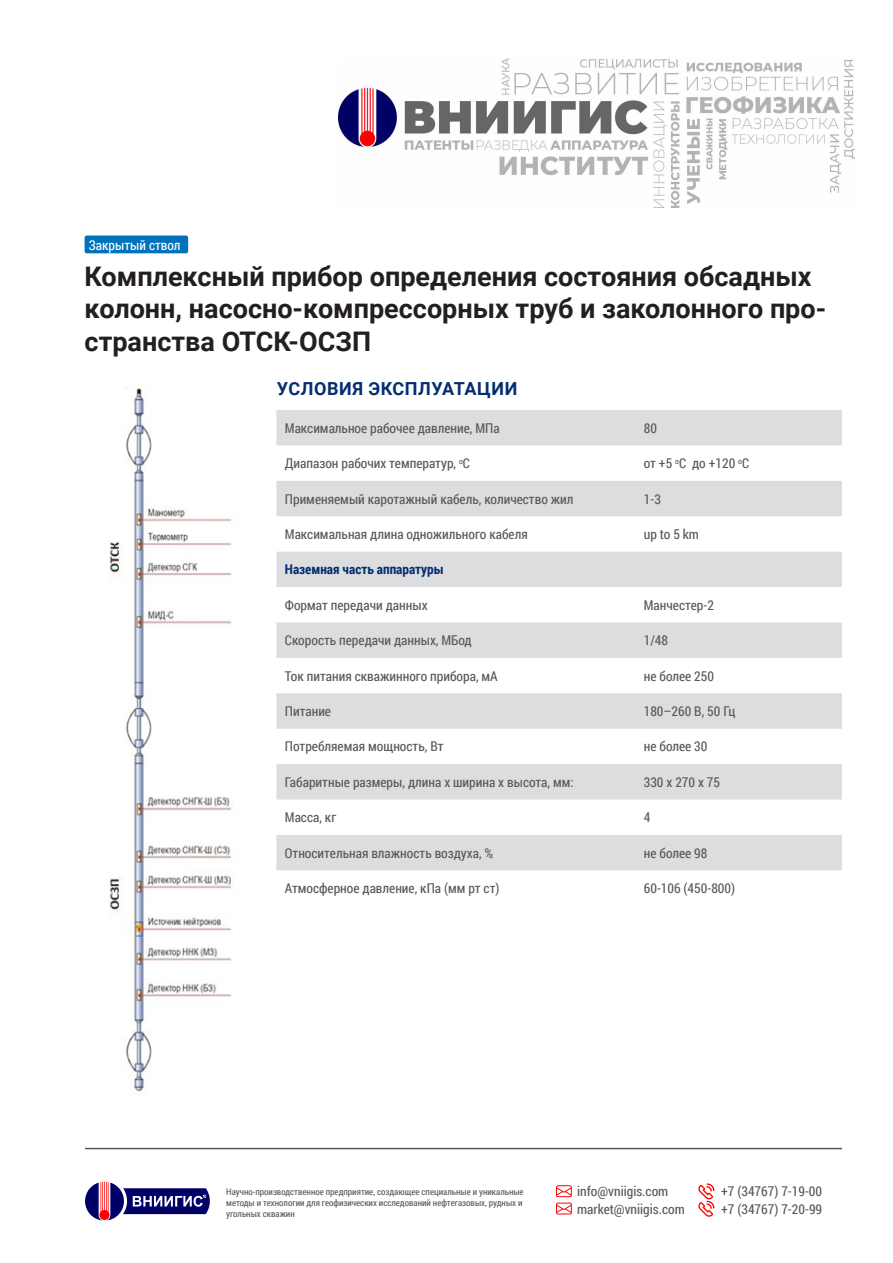
<style>
.page{position:relative;width:893px;height:1263px;background:#fff}
.page>*{position:absolute;margin:0;border:0;box-sizing:border-box;transform-origin:0 0}
.Заголовок{font:700 27px/32.4px "Roboto";color:#231f20}
.Подзаголовок_H3{font:700 18px "Roboto";letter-spacing:.035em;color:#052d6f}
.Paragraph{font:13.5px/17.4px "Roboto Condensed";color:#57585a}
.Paragraph-bold{font:700 13.5px "Roboto Condensed";color:#052d6f}
.Закрытый_ствол{font:13.5px "Roboto Condensed";color:#fff}
.t1{font:9px/10.8px "Roboto Condensed";color:#57585a}
</style>
<div class="page">
<hr style="left:85px;top:1148px;width:757px;height:1px;background:#57585a">
<svg style="left:85px;top:1182px;width:125px;height:38px"></svg>
<svg style="left:556px;top:1185px;width:16px;height:29px"></svg>
<svg style="left:698px;top:1183px;width:16px;height:34px"></svg>
<img style="left:338px;top:58px;width:517px;height:149px">
<svg style="left:276px;top:410px;width:566px;height:460px;fill:#dcdddf"></svg>
<div style="left:85px;top:236px;width:103px;height:17px;background:#0072bc;border-radius:2px"></div>
<img style="left:109px;top:387px;width:123px;height:705px">
<p class="Закрытый_ствол" style="left:89px;top:237px;width:93px">Закрытый ствол</p>
<p class="Заголовок" style="left:85px;top:259px;width:743px">Комплексный прибор определения состояния обсадных колонн, насосно-компрессорных труб и заколонного про&shy;странства ОТСК-ОСЗП</p>
<p class="Подзаголовок_H3" style="left:277px;top:376px;width:242px">УСЛОВИЯ ЭКСПЛУАТАЦИИ</p>
<p class="Paragraph" style="left:285px;top:419px;width:216px">Максимальное рабочее давление, МПа</p>
<p class="Paragraph" style="left:644px;top:419px;width:15px">80</p>
<p class="Paragraph" style="left:285px;top:455px;width:187px">Диапазон рабочих температур, <sup>о</sup>С</p>
<p class="Paragraph" style="left:644px;top:455px;width:107px">от +5 <sup>о</sup>С до +120 <sup>о</sup>С</p>
<p class="Paragraph" style="left:285px;top:490px;width:290px">Применяемый каротажный кабель, количество жил</p>
<p class="Paragraph" style="left:644px;top:490px;width:19px">1-3</p>
<p class="Paragraph" style="left:285px;top:525px;width:244px">Максимальная длина одножильного кабеля</p>
<p class="Paragraph" style="left:644px;top:525px;width:57px">up to 5 km</p>
<p class="Paragraph-bold" style="left:285px;top:562px;width:160px">Наземная часть аппаратуры</p>
<p class="Paragraph" style="left:285px;top:596px;width:144px">Формат передачи данных</p>
<p class="Paragraph" style="left:644px;top:596px;width:72px">Манчестер-2</p>
<p class="Paragraph" style="left:285px;top:632px;width:188px">Скорость передачи данных, МБод</p>
<p class="Paragraph" style="left:644px;top:632px;width:26px">1/48</p>
<p class="Paragraph" style="left:285px;top:667px;width:214px">Ток питания скважинного прибора, мА</p>
<p class="Paragraph" style="left:644px;top:667px;width:72px">не более 250</p>
<p class="Paragraph" style="left:285px;top:702px;width:48px">Питание</p>
<p class="Paragraph" style="left:644px;top:702px;width:93px">180–260 В, 50 Гц</p>
<p class="Paragraph" style="left:285px;top:738px;width:160px">Потребляемая мощность, Вт</p>
<p class="Paragraph" style="left:644px;top:738px;width:65px">не более 30</p>
<p class="Paragraph" style="left:285px;top:773px;width:290px">Габаритные размеры, длина x ширина x высота, мм:</p>
<p class="Paragraph" style="left:644px;top:773px;width:78px">330 x 270 x 75</p>
<p class="Paragraph" style="left:285px;top:809px;width:53px">Масса, кг</p>
<p class="Paragraph" style="left:644px;top:809px;width:8px">4</p>
<p class="Paragraph" style="left:285px;top:844px;width:210px">Относительная влажность воздуха, %</p>
<p class="Paragraph" style="left:644px;top:844px;width:65px">не более 98</p>
<p class="Paragraph" style="left:285px;top:879px;width:216px">Атмосферное давление, кПа (мм рт ст)</p>
<p class="Paragraph" style="left:644px;top:879px;width:93px">60-106 (450-800)</p>
<p class="t1" style="left:226px;top:1186px;width:299px">Научно-производственное предприятие, создающее специальные и уникальные методы и технологии для геофизических исследований нефтегазовых, рудных и угольных скважин</p>
<p class="Paragraph" style="left:577px;top:1183px;width:109px">info@vniigis.com market@vniigis.com</p>
<p class="Paragraph" style="left:721px;top:1183px;width:102px">+7 (34767) 7-19-00 +7 (34767) 7-20-99</p>
</div>
